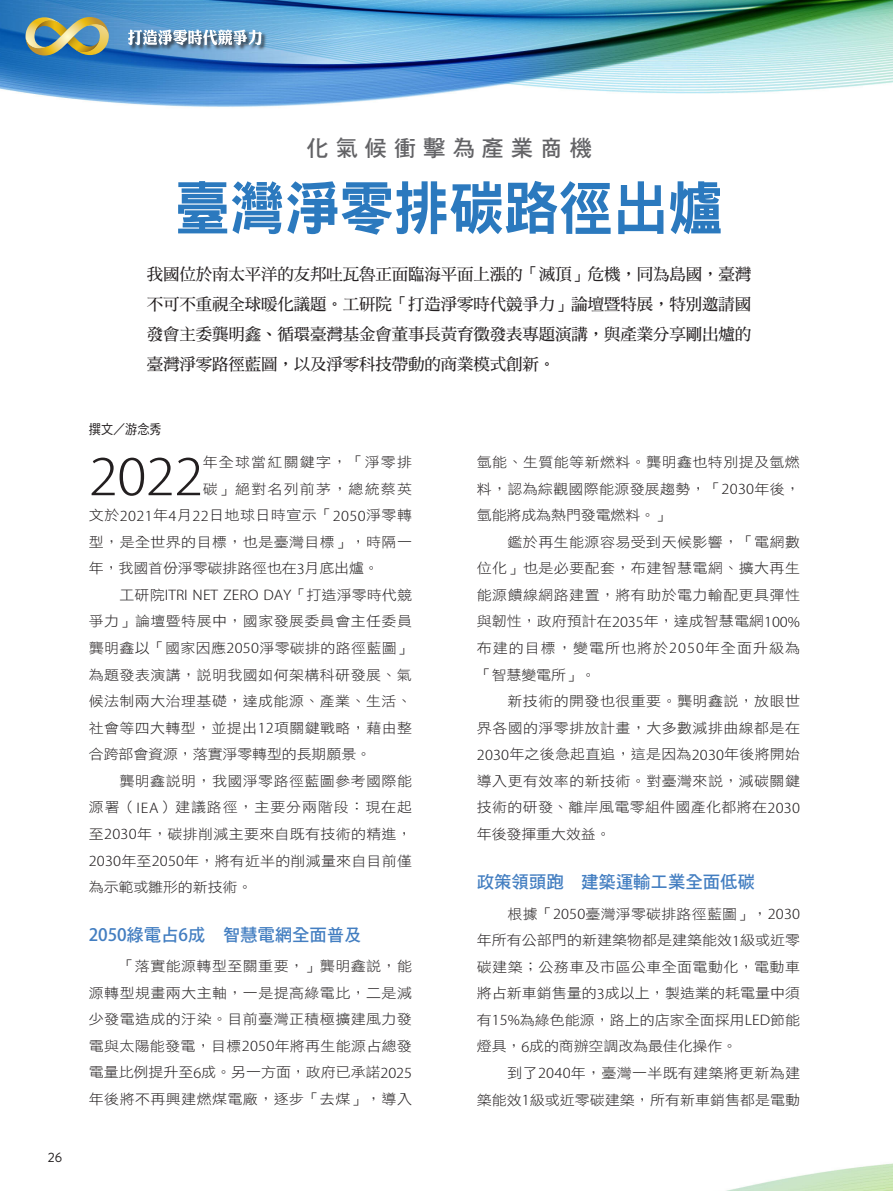
<style>
.page{position:relative;width:893px;height:1191px;background:#fff}
.page>*{position:absolute;margin:0;border:0;box-sizing:border-box;transform-origin:0 0}
.t1{font:58.5px "DF Hei Std W9";letter-spacing:-.01em;color:#2b79be;scale:.95 1}
.t2{font:300 49.5px "Koz Go Pro";color:#231f20;scale:1.08 1}
.t3{font:22.5px "DF Hei Std W7";letter-spacing:.3em;color:#636366}
.t4{font:17.55px "DF Hei Std W7";letter-spacing:-.01em;color:#437ec1}
.t5{font:16.5px/30px "DF Ming Std W7";letter-spacing:-.01em;color:#231f20;text-align:justify}
.t6{font:13.95px/26.5px "DF Hei Std W3";letter-spacing:.02em;color:#231f20;text-align:justify;scale:1.08 1}
.t7{font:13.95px/26.5px "DF Hei Std W3";color:#231f20;text-align:right;scale:1.08 1}
.t8{font:13.95px "DF Hei Std W3";letter-spacing:.08em;color:#231f20;scale:1.08 1}
.t9{font:13.95px "DF Hei Std W3";letter-spacing:-.01em;color:#231f20;scale:1.08 1}
.t10{font:300 13.5px "Koz Go Pro";letter-spacing:.005em;color:#231f20;scale:1.08 1}
.t11{font:13.5px "DF Hei Std W5";color:#231f20;scale:.9 1}
.t12{font:13.5px "Brandon Grotesque";color:#231f20}
.s1{font-family:"Koz Go Pro";font-weight:300;font-size:13.5px}
.s2{font-family:"DF Hei Std W3";font-weight:400;font-size:13.95px}
.s3{font-family:"Koz Go Pro";font-weight:500;font-size:16.95px}
</style>
<div class="page">
<img style="left:726px;top:1163px;width:167px;height:28px">
<img style="left:0;top:0;width:893px;height:107px">
<svg style="left:26px;top:17px;width:83px;height:39px;background:#8d9d81"></svg>
<div style="left:128px;top:29px;width:146px;height:28px;background:#231f20;opacity:.75"></div>
<svg style="left:128px;top:29px;width:134px;height:16px"></svg>
<p class="t12" style="left:48px;top:1148px;width:16px">26</p>
<h3 class="t3" style="left:306px;top:136px;width:287px">化氣候衝擊為產業商機</h3>
<h1 class="t1" style="left:175px;top:176px;width:579px">臺灣淨零排碳路徑出爐</h1>
<p class="t5" style="left:147px;top:259px;width:606px">我國位於南太平洋的友邦吐瓦魯正面臨海平面上漲的「滅頂」危機，同為島國，臺灣不可不重視全球暖化議題。工研院「打造淨零時代競爭力」論壇暨特展，特別邀請國發會主委龔明鑫、循環臺灣基金會董事長黃育徵發表專題演講，與產業分享剛出爐的臺灣淨零路徑藍圖，以及淨零科技帶動的商業模式創新。</p>
<p class="t11" style="left:89px;top:421px;width:82px">撰文／游念秀</p>
<h2 class="t2" style="left:89px;top:445px;width:107px">2022</h2>
<p class="t8" style="left:203px;top:454px;width:195px">年全球當紅關鍵字，「淨零排</p>
<p class="t8" style="left:203px;top:481px;width:195px">碳」絕對名列前茅，總統蔡英</p>
<p class="t6" style="left:89px;top:502px;width:301px">文於<span class="s1">2021</span>年<span class="s1">4</span>月<span class="s1">22</span>日地球日時宣示「<span class="s1">2050</span>淨零轉</p>
<p class="t6" style="left:89px;top:528px;width:301px">型，是全世界的目標，也是臺灣目標」，時隔一</p>
<p class="t9" style="left:89px;top:561px;width:270px">年，我國首份淨零碳排路徑也在<span class="s1">3</span>月底出爐。</p>
<p class="t10" style="left:119px;top:586px;width:272px"><span class="s2">工研院</span>ITRI NET ZERO DAY<span class="s2">「打造淨零時代競</span></p>
<p class="t6" style="left:89px;top:608px;width:301px">爭力」論壇暨特展中，國家發展委員會主任委員龔明鑫以「國家因應<span class="s1">2050</span>淨零碳排的路徑藍圖」為題發表演講，說明我國如何架構科研發展、氣候法制兩大治理基礎，達成能源、產業、生活、社會等四大轉型，並提出<span class="s1">12</span>項關鍵戰略，藉由整合跨部會資源，落實淨零轉型的長期願景。</p>
<p class="t6" style="left:89px;top:767px;width:301px;text-indent:31px">龔明鑫說明，我國淨零路徑藍圖參考國際能源署（<span class="s1">IEA</span>）建議路徑，主要分兩階段：現在起至<span class="s1">2030</span>年，碳排削減主要來自既有技術的精進，<span class="s1">2030</span>年至<span class="s1">2050</span>年，將有近半的削減量來自目前僅為示範或雛形的新技術。</p>
<p class="t4" style="left:89px;top:925px;width:275px"><span class="s3">2050</span>綠電占<span class="s3">6</span>成 智慧電網全面普及</p>
<p class="t6" style="left:89px;top:952px;width:301px;text-indent:31px">「落實能源轉型至關重要，」龔明鑫說，能源轉型規畫兩大主軸，一是提高綠電比，二是減少發電造成的汙染。目前臺灣正積極擴建風力發電與太陽能發電，目標<span class="s1">2050</span>年將再生能源占總發電量比例提升至<span class="s1">6</span>成。另一方面，政府已承諾<span class="s1">2025</span>年後將不再興建燃煤電廠，逐步「去煤」，導入</p>
<p class="t6" style="left:477px;top:448px;width:301px">氫能、生質能等新燃料。龔明鑫也特別提及氫燃料，認為綜觀國際能源發展趨勢，「<span class="s1">2030</span>年後，氫能將成為熱門發電燃料。」</p>
<p class="t6" style="left:477px;top:528px;width:301px;text-indent:31px">鑑於再生能源容易受到天候影響，「電網數位化」也是必要配套，布建智慧電網、擴大再生能源饋線網路建置，將有助於電力輸配更具彈性與韌性，政府預計在<span class="s1">2035</span>年，達成智慧電網<span class="s1">100%</span>布建的目標，變電所也將於<span class="s1">2050</span>年全面升級為「智慧變電所」。</p>
<p class="t6" style="left:477px;top:687px;width:301px;text-indent:31px">新技術的開發也很重要。龔明鑫說，放眼世界各國的淨零排放計畫，大多數減排曲線都是在<span class="s1">2030</span>年之後急起直追，這是因為<span class="s1">2030</span>年後將開始導入更有效率的新技術。對臺灣來說，減碳關鍵技術的研發、離岸風電零組件國產化都將在<span class="s1">2030</span>年後發揮重大效益。</p>
<p class="t4" style="left:477px;top:872px;width:280px">政策領頭跑 建築運輸工業全面低碳</p>
<p class="t6" style="left:477px;top:900px;width:301px;text-indent:31px">根據「<span class="s1">2050</span>臺灣淨零碳排路徑藍圖」，<span class="s1">2030</span>年所有公部門的新建築物都是建築能效<span class="s1">1</span>級或近零碳建築；公務車及市區公車全面電動化，電動車將占新車銷售量的<span class="s1">3</span>成以上，製造業的耗電量中須有<span class="s1">15%</span>為綠色能源，路上的店家全面採用<span class="s1">LED</span>節能燈具，<span class="s1">6</span>成的商辦空調改為最佳化操作。</p>
<p class="t7" style="left:477px;top:1059px;width:301px">到了<span class="s1">2040</span>年，臺灣一半既有建築將更新為建<br>築能效<span class="s1">1</span>級或近零碳建築，所有新車銷售都是電動</p>
</div>
